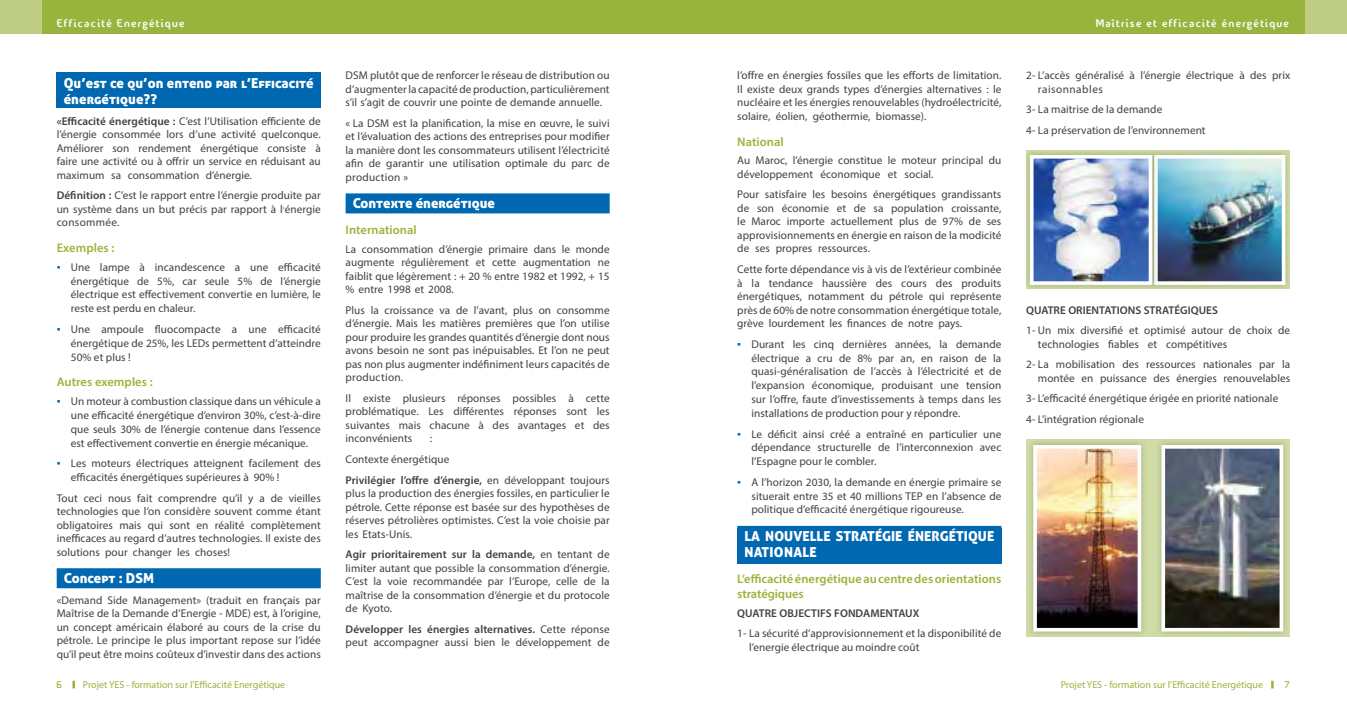
<style>
.page{position:relative;width:1347px;height:709px;background:#fff}
.page>*{position:absolute;margin:0;border:0;box-sizing:border-box;transform-origin:0 0}
.t1{font:13.75px/16.5px "Aller Display";letter-spacing:.005em;color:#fff}
.t2{font:600 12.5px/15px "Myriad Pro";letter-spacing:.005em;color:#99b43c}
.t3{font:11.25px/13.5px "Myriad Pro";letter-spacing:.005em;color:#414042;text-align:justify}
.t4{font:600 11.25px "Myriad Pro";letter-spacing:.005em;color:#414042}
.t5{font:11.25px "Fontastique Fontastique";letter-spacing:.11em;color:#fff}
.t6{font:10px "Myriad Pro";color:#99b43c}
.t7{font:10px "Aero Matics";color:#99b43c}
.s1{font-weight:600}
.s2{font-family:"Adobe Arabic"}
.s3{font-family:"Arial";font-weight:900;color:#0067b1}
</style>
<div class="page">
<div style="left:0;top:0;width:1346px;height:34px;background:#99b43c"></div>
<div style="left:1305px;top:0;width:41px;height:34px;background:#bfcc84"></div>
<div style="left:0;top:0;width:42px;height:34px;background:#bfcc84"></div>
<svg style="left:72px;top:680px;width:3px;height:8px"></svg>
<svg style="left:1271px;top:680px;width:2px;height:8px"></svg>
<div style="left:57px;top:73px;width:264px;height:35px;background:#0067b1"></div>
<div style="left:737px;top:528px;width:264px;height:35px;background:#0067b1"></div>
<div style="left:57px;top:568px;width:264px;height:20px;background:#0067b1"></div>
<div style="left:345px;top:193px;width:264px;height:20px;background:#0067b1"></div>
<div style="left:737px;top:526px;width:264px;height:20px;background:#0067b1"></div>
<div style="left:1147px;top:148px;width:145px;height:144px;background:#000;opacity:.21"></div>
<img style="left:1159px;top:160px;width:121px;height:120px">
<div style="left:1154px;top:155px;width:131px;height:130px;border:4px solid #fff"></div>
<div style="left:1023px;top:148px;width:136px;height:144px;background:#000;opacity:.21"></div>
<img style="left:1035px;top:160px;width:112px;height:120px">
<div style="left:1030px;top:155px;width:122px;height:130px;border:4px solid #fff"></div>
<div style="left:1026px;top:439px;width:263px;height:198px;background:#d0dca5"></div>
<div style="left:1026px;top:438px;width:121px;height:200px;background:#000;opacity:.21"></div>
<img style="left:1038px;top:450px;width:98px;height:176px">
<div style="left:1033px;top:445px;width:108px;height:186px;border:4px solid #fff"></div>
<div style="left:1154px;top:438px;width:136px;height:200px;background:#000;opacity:.21"></div>
<img style="left:1166px;top:450px;width:112px;height:176px">
<div style="left:1161px;top:445px;width:122px;height:186px;border:4px solid #fff"></div>
<p class="t5" style="left:57px;top:16px;width:129px">Efficacité Energétique</p>
<p class="t1" style="left:64px;top:74px;width:251px">Qu’est ce qu’on entend par l’Efficacité énergétique??</p>
<p class="t3" style="left:57px;top:114px;width:265px"><span class="s1">«Efficacité énergétique :</span> C’est l’Utilisation efficiente de l’énergie consommée lors d’une activité quelconque.<br>Améliorer son rendement énergétique consiste à faire une activité ou à offrir un service en réduisant au maximum sa consommation d’énergie.</p>
<p class="t3" style="left:57px;top:188px;width:265px"><span class="s1">Définition :</span> C’est le rapport entre l’énergie produite par un système dans un but précis par rapport à l<span class="s2">’</span>énergie consommée.</p>
<p class="t2" style="left:57px;top:240px;width:59px">Exemples :</p>
<p class="t3" style="left:71px;top:260px;width:251px;text-indent:-14px"><span class="s3">▪</span> Une lampe à incandescence a une efficacité énergétique de 5%, car seule 5% de l’énergie électrique est effectivement convertie en lumière, le reste est perdu en chaleur.</p>
<p class="t3" style="left:71px;top:322px;width:251px;text-indent:-14px"><span class="s3">▪</span> Une ampoule fluocompacte a une efficacité énergétique de 25%, les LEDs permettent d’atteindre 50% et plus !</p>
<p class="t2" style="left:57px;top:374px;width:97px">Autres exemples :</p>
<p class="t3" style="left:71px;top:394px;width:251px;text-indent:-14px"><span class="s3">▪</span> Un moteur à combustion classique dans un véhicule a une efficacité énergétique d’environ 30%, c’est-à-dire que seuls 30% de l’énergie contenue dans l’essence est effectivement convertie en énergie mécanique.</p>
<p class="t3" style="left:71px;top:456px;width:251px;text-indent:-14px"><span class="s3">▪</span> Les moteurs électriques atteignent facilement des efficacités énergétiques supérieures à 90% !</p>
<p class="t3" style="left:57px;top:491px;width:265px">Tout ceci nous fait comprendre qu’il y a de vieilles technologies que l’on considère souvent comme étant obligatoires mais qui sont en réalité complètement inefficaces au regard d’autres technologies. Il existe des solutions pour changer les choses!</p>
<p class="t1" style="left:64px;top:569px;width:92px">Concept : DSM</p>
<p class="t3" style="left:57px;top:593px;width:265px">«Demand Side Management» (traduit en français par Maîtrise de la Demande d’Energie - MDE) est, à l’origine, un concept américain élaboré au cours de la crise du pétrole. Le principe le plus important repose sur l’idée qu’il peut être moins coûteux d’investir dans des actions</p>
<p class="t3" style="left:345px;top:69px;width:265px">DSM plutôt que de renforcer le réseau de distribution ou d’augmenter la capacité de production, particulièrement s’il s’agit de couvrir une pointe de demande annuelle.</p>
<p class="t3" style="left:345px;top:116px;width:265px">« La DSM est la planification, la mise en œuvre, le suivi et l’évaluation des actions des entreprises pour modifier la manière dont les consommateurs utilisent l’électricité afin de garantir une utilisation optimale du parc de production »</p>
<p class="t1" style="left:353px;top:195px;width:144px">Contexte énergétique</p>
<p class="t2" style="left:345px;top:222px;width:73px">International</p>
<p class="t3" style="left:345px;top:242px;width:265px">La consommation d’énergie primaire dans le monde augmente régulièrement et cette augmentation ne faiblit que légèrement : + 20 % entre 1982 et 1992, + 15 % entre 1998 et 2008.</p>
<p class="t3" style="left:345px;top:303px;width:266px">Plus la croissance va de l’avant, plus on consomme d’énergie. Mais les matières premières que l’on utilise pour produire les grandes quantités d’énergie dont nous avons besoin ne sont pas inépuisables. Et l’on ne peut pas non plus augmenter indéfiniment leurs capacités de production.</p>
<p class="t3" style="left:345px;top:391px;width:265px">Il existe plusieurs réponses possibles à cette problématique. Les différentes réponses sont les suivantes mais chacune à des avantages et des inconvénients</p>
<p class="t3" style="left:345px;top:428px;width:265px;line-height:20.6px;text-align:left;text-indent:84px">:<br>Contexte énergétique<br><span class="s1">Privilégier l’offre d’énergie,</span> en développant toujours</p>
<p class="t3" style="left:345px;top:486px;width:265px">plus la production des énergies fossiles, en particulier le pétrole. Cette réponse est basée sur des hypothèses de réserves pétrolières optimistes. C’est la voie choisie par les Etats-Unis.</p>
<p class="t3" style="left:345px;top:547px;width:265px"><span class="s1">Agir prioritairement sur la demande,</span> en tentant de limiter autant que possible la consommation d’énergie.<br>C’est la voie recommandée par l’Europe, celle de la maîtrise de la consommation d’énergie et du protocole de Kyoto.</p>
<p class="t3" style="left:345px;top:622px;width:265px"><span class="s1">Développer les énergies alternatives.</span> Cette réponse peut accompagner aussi bien le développement de</p>
<p class="t3" style="left:737px;top:69px;width:266px">l’offre en énergies fossiles que les efforts de limitation.<br>Il existe deux grands types d’énergies alternatives : le nucléaire et les énergies renouvelables (hydroélectricité, solaire, éolien, géothermie, biomasse).</p>
<p class="t2" style="left:737px;top:133px;width:48px">National</p>
<p class="t3" style="left:737px;top:154px;width:265px">Au Maroc, l’énergie constitue le moteur principal du développement économique et social.</p>
<p class="t3" style="left:737px;top:188px;width:265px">Pour satisfaire les besoins énergétiques grandissants de son économie et de sa population croissante, le Maroc importe actuellement plus de 97% de ses approvisionnements en énergie en raison de la modicité de ses propres ressources.</p>
<p class="t3" style="left:737px;top:262px;width:266px">Cette forte dépendance vis à vis de l’extérieur combinée à la tendance haussière des cours des produits énergétiques, notamment du pétrole qui représente près de 60% de notre consommation énergétique totale, grève lourdement les finances de notre pays.</p>
<p class="t3" style="left:751px;top:337px;width:251px;text-indent:-14px"><span class="s3">▪</span> Durant les cinq dernières années, la demande électrique a cru de 8% par an, en raison de la quasi-généralisation de l’accès à l’électricité et de l’expansion économique, produisant une tension sur l’offre, faute d’investissements à temps dans les installations de production pour y répondre.</p>
<p class="t3" style="left:751px;top:427px;width:251px;text-indent:-14px"><span class="s3">▪</span> Le déficit ainsi créé a entraîné en particulier une dépendance structurelle de l’interconnexion avec l’Espagne pour le combler.</p>
<p class="t3" style="left:751px;top:475px;width:251px;text-indent:-14px"><span class="s3">▪</span> A l’horizon 2030, la demande en énergie primaire se situerait entre 35 et 40 millions TEP en l’absence de politique d’efficacité énergétique rigoureuse.</p>
<p class="t1" style="left:744px;top:527px;width:251px">LA NOUVELLE STRATÉGIE ÉNERGÉTIQUE<br>NATIONALE</p>
<p class="t2" style="left:737px;top:570px;width:265px">L’efficacité énergétique au centre des orientations stratégiques</p>
<p class="t4" style="left:737px;top:605px;width:184px">QUATRE OBJECTIFS FONDAMENTAUX</p>
<p class="t3" style="left:749px;top:626px;width:254px;text-indent:-12px">1- La sécurité d’approvisionnement et la disponibilité de l’energie électrique au moindre coût</p>
<p class="t5" style="left:1095px;top:16px;width:195px">Maîtrise et efficacité énergétique</p>
<p class="t3" style="left:1038px;top:69px;width:254px;text-indent:-12px">2- L’accès généralisé à l’énergie électrique à des prix raisonnables</p>
<p class="t3" style="left:1026px;top:99px;width:181px;line-height:20.6px">3- La maitrise de la demande<br>4- La préservation de l’environnement</p>
<p class="t4" style="left:1026px;top:302px;width:193px">QUATRE ORIENTATIONS STRATÉGIQUES</p>
<p class="t3" style="left:1038px;top:323px;width:254px;text-indent:-12px">1- Un mix diversifié et optimisé autour de choix de technologies fiables et compétitives</p>
<p class="t3" style="left:1026px;top:357px;width:266px;text-align:right">2- La mobilisation des ressources nationales par la montée en puissance des énergies renouvelables</p>
<p class="t3" style="left:1026px;top:388px;width:254px;line-height:20.6px">3- L’efficacité énergétique érigée en priorité nationale<br>4- L’intégration régionale</p>
<p class="t7" style="left:56px;top:678px;width:7px">6</p>
<p class="t6" style="left:83px;top:678px;width:204px">Projet YES - formation sur l’Efficacité Energétique</p>
<p class="t6" style="left:1060px;top:678px;width:204px">Projet YES - formation sur l’Efficacité Energétique</p>
<p class="t7" style="left:1284px;top:678px;width:7px">7</p>
</div>
